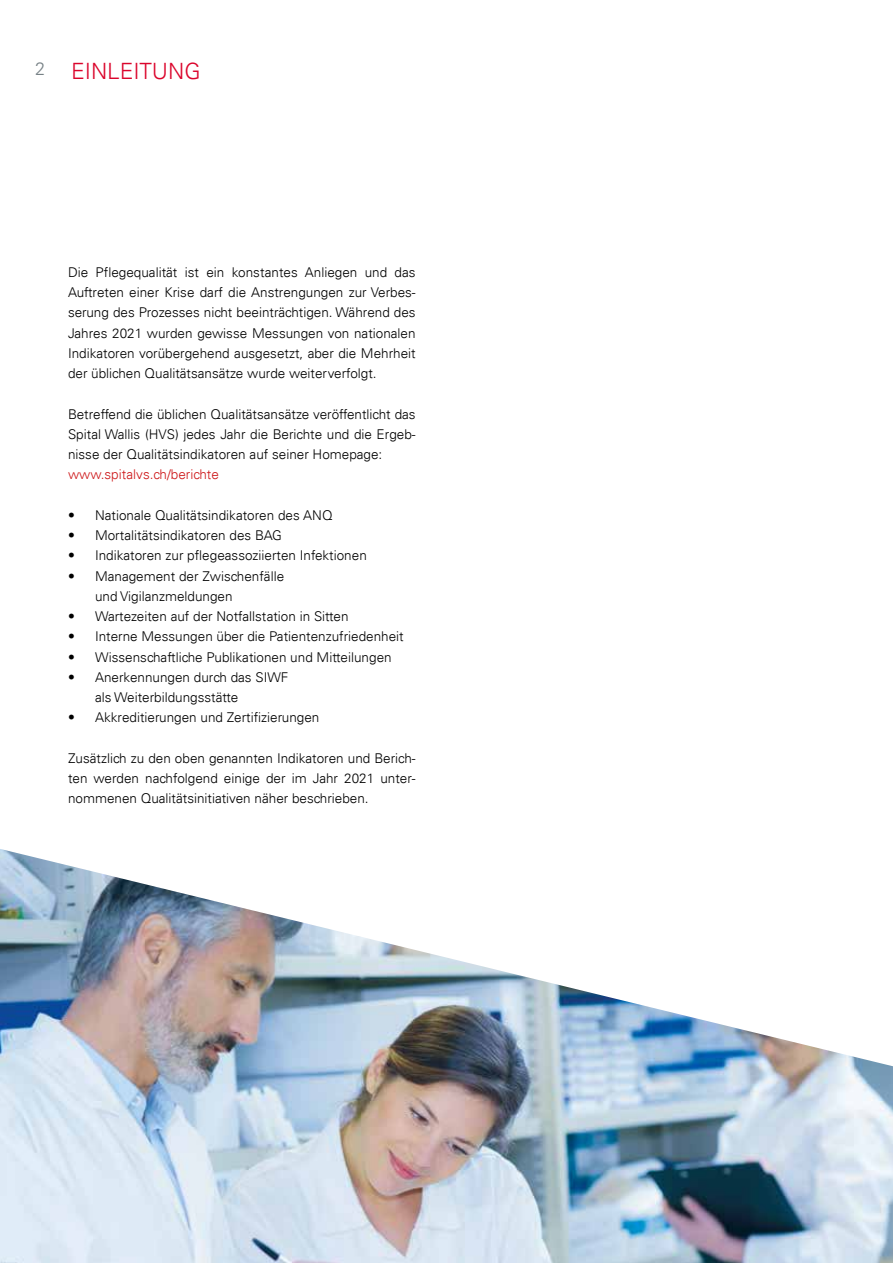
<style>
.page{position:relative;width:893px;height:1263px;background:#fff}
.page>*{position:absolute;margin:0;border:0;box-sizing:border-box;transform-origin:0 0}
.t1{font:300 22.5px "Univers LT";color:#db052c}
.t2{font:300 13.5px/20.2px "Univers LT";color:#000;text-align:justify}
.t3{font:300 13.5px "Univers LT";color:#cd1719}
.s1{font-size:18px;color:#778186}
</style>
<div class="page">
<img style="left:0;top:849px;width:893px;height:414px">
<h1 class="t1" style="left:35px;top:57px;width:167px"><span class="s1">2</span> EINLEITUNG</h1>
<p class="t2" style="left:68px;top:262px;width:349px">Die Pflegequalität ist ein konstantes Anliegen und das Auftreten einer Krise darf die Anstrengungen zur Verbes&shy;serung des Prozesses nicht beeinträchtigen. Während des Jahres 2021 wurden gewisse Messungen von nationalen Indikatoren vorübergehend ausgesetzt, aber die Mehrheit der üblichen Qualitätsansätze wurde weiterverfolgt.</p>
<p class="t2" style="left:68px;top:404px;width:349px">Betreffend die üblichen Qualitätsansätze veröffentlicht das Spital Wallis (HVS) jedes Jahr die Berichte und die Ergeb&shy;nisse der Qualitätsindikatoren auf seiner Homepage:</p>
<p class="t3" style="left:68px;top:466px;width:152px">www.spitalvs.ch/berichte</p>
<p class="t2" style="left:68px;top:505px;width:266px">• Nationale Qualitätsindikatoren des ANQ</p>
<p class="t2" style="left:68px;top:525px;width:215px">• Mortalitätsindikatoren des BAG</p>
<p class="t2" style="left:68px;top:545px;width:300px">• Indikatoren zur pflegeassoziierten Infektionen</p>
<p class="t2" style="left:95px;top:566px;width:191px;text-indent:-27px">• Management der Zwischenfälle und Vigilanzmeldungen</p>
<p class="t2" style="left:68px;top:606px;width:282px">• Wartezeiten auf der Notfallstation in Sitten</p>
<p class="t2" style="left:68px;top:626px;width:337px">• Interne Messungen über die Patientenzufriedenheit</p>
<p class="t2" style="left:68px;top:647px;width:325px">• Wissenschaftliche Publikationen und Mitteilungen</p>
<p class="t2" style="left:95px;top:667px;width:195px;text-indent:-27px">• Anerkennungen durch das SIWF als Weiterbildungsstätte</p>
<p class="t2" style="left:68px;top:707px;width:253px">• Akkreditierungen und Zertifizierungen</p>
<p class="t2" style="left:68px;top:748px;width:349px">Zusätzlich zu den oben genannten Indikatoren und Berich&shy;ten werden nachfolgend einige der im Jahr 2021 unter&shy;nommenen Qualitätsinitiativen näher beschrieben.</p>
</div>
